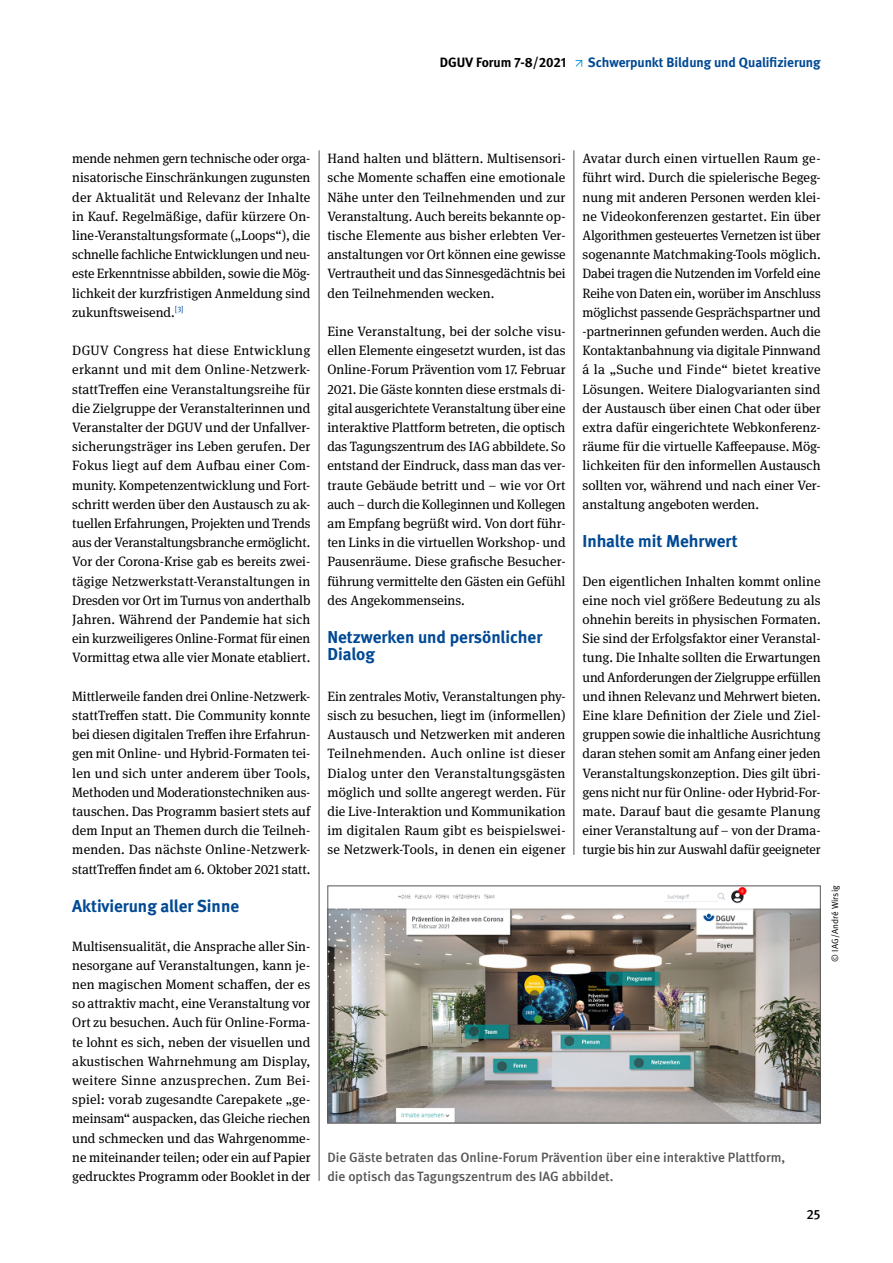
<style>
.page{position:relative;width:893px;height:1263px;background:#fff}
.page>*{position:absolute;margin:0;border:0;box-sizing:border-box;transform-origin:0 0}
.t1{font:700 17.25px/16.5px "DGUV Meta";color:#004994}
.Fließtext_book_9pt{font:13.5px/19.2px "DGUV Meta Serif";color:#000;text-align:justify}
.Bildunterschrift{font:500 13.5px/19.2px "DGUV Meta";color:#575756}
.t2{font:700 13.5px "DGUV Meta";color:#004994}
.t3{font:700 13.5px "DGUV Meta";color:#000}
.t4{font:500 13.5px "DGUV Meta";color:#000}
.t5{font:9px "DGUV Meta";letter-spacing:.01em;color:#000}
</style>
<div class="page">
<svg style="left:575px;top:60px;width:7px;height:7px"></svg>
<img style="left:329px;top:887px;width:490px;height:234px">
<div style="left:327px;top:885px;width:494px;height:238px;border:1px solid #575756"></div>
<hr style="left:319px;top:150px;width:1px;height:1031px;background:#575756">
<hr style="left:574px;top:150px;width:1px;height:705px;background:#575756">
<p class="t3" style="left:440px;top:54px;width:128px">DGUV Forum 7-8/2021</p>
<p class="t2" style="left:588px;top:54px;width:234px">Schwerpunkt Bildung und Qualifizierung</p>
<p class="Fließtext_book_9pt" style="left:72px;top:149px;width:240px">mende nehmen gern technische oder orga&shy;nisatorische Einschränkungen zugunsten der Aktualität und Relevanz der Inhalte in Kauf. Regelmäßige, dafür kürzere On&shy;line-Veranstaltungsformate („Loops“), die schnelle fachliche Entwicklungen und neu&shy;este Erkenntnisse abbilden, sowie die Mög&shy;lichkeit der kurzfristigen Anmeldung sind zukunftsweisend.<sup>[3]</sup></p>
<p class="Fließtext_book_9pt" style="left:72px;top:341px;width:240px">DGUV Congress hat diese Entwicklung erkannt und mit dem Online-Netzwerk&shy;stattTreffen eine Veranstaltungsreihe für die Zielgruppe der Veranstalterinnen und Veranstalter der DGUV und der Unfallver&shy;sicherungsträger ins Leben gerufen. Der Fokus liegt auf dem Aufbau einer Com&shy;munity. Kompetenzentwicklung und Fort&shy;schritt werden über den Austausch zu ak&shy;tuellen Erfahrungen, Projekten und Trends aus der Veranstaltungsbranche ermöglicht.<br>Vor der Corona-Krise gab es bereits zwei&shy;tägige Netzwerkstatt-Veranstaltungen in Dresden vor Ort im Turnus von anderthalb Jahren. Während der Pandemie hat sich ein kurzweiligeres Online-Format für einen Vormittag etwa alle vier Monate etabliert.</p>
<p class="Fließtext_book_9pt" style="left:72px;top:687px;width:240px">Mittlerweile fanden drei Online-Netzwerk&shy;stattTreffen statt. Die Community konnte bei diesen digitalen Treffen ihre Erfahrun&shy;gen mit Online- und Hybrid-Formaten tei&shy;len und sich unter anderem über Tools, Methoden und Moderationstechniken aus&shy;tauschen. Das Programm basiert stets auf dem Input an Themen durch die Teilneh&shy;menden. Das nächste Online-Netzwerk&shy;stattTreffen findet am 6. Oktober 2021 statt.</p>
<h4 class="t1" style="left:72px;top:898px;width:168px">Aktivierung aller Sinne</h4>
<p class="Fließtext_book_9pt" style="left:72px;top:936px;width:240px">Multisensualität, die Ansprache aller Sin&shy;nesorgane auf Veranstaltungen, kann je&shy;nen magischen Moment schaffen, der es so attraktiv macht, eine Veranstaltung vor Ort zu besuchen. Auch für Online-Forma&shy;te lohnt es sich, neben der visuellen und akustischen Wahrnehmung am Display, weitere Sinne anzusprechen. Zum Bei&shy;spiel: vorab zugesandte Carepakete „ge&shy;meinsam“ auspacken, das Gleiche riechen und schmecken und das Wahrgenomme&shy;ne miteinander teilen; oder ein auf Papier gedrucktes Programm oder Booklet in der</p>
<p class="Fließtext_book_9pt" style="left:327px;top:149px;width:240px">Hand halten und blättern. Multisensori&shy;sche Momente schaffen eine emotionale Nähe unter den Teilnehmenden und zur Veranstaltung. Auch bereits bekannte op&shy;tische Elemente aus bisher erlebten Ver&shy;anstaltungen vor Ort können eine gewisse Vertrautheit und das Sinnesgedächtnis bei den Teilnehmenden wecken.</p>
<p class="Fließtext_book_9pt" style="left:327px;top:322px;width:240px">Eine Veranstaltung, bei der solche visu&shy;ellen Elemente eingesetzt wurden, ist das Online-Forum Prävention vom 17. Februar 2021. Die Gäste konnten diese erstmals di&shy;gital ausgerichtete Veranstaltung über eine interaktive Plattform betreten, die optisch das Tagungszentrum des IAG abbildete. So entstand der Eindruck, dass man das ver&shy;traute Gebäude betritt und – wie vor Ort auch – durch die Kolleginnen und Kollegen am Empfang begrüßt wird. Von dort führ&shy;ten Links in die virtuellen Workshop- und Pausenräume. Diese grafische Besucher&shy;führung vermittelte den Gästen ein Gefühl des Angekommenseins.</p>
<h4 class="t1" style="left:327px;top:629px;width:216px">Netzwerken und persönlicher<br>Dialog</h4>
<p class="Fließtext_book_9pt" style="left:327px;top:687px;width:240px">Ein zentrales Motiv, Veranstaltungen phy&shy;sisch zu besuchen, liegt im (informellen)<br>Austausch und Netzwerken mit anderen Teilnehmenden. Auch online ist dieser Dialog unter den Veranstaltungsgästen möglich und sollte angeregt werden. Für die Live-Interaktion und Kommunikation im digitalen Raum gibt es beispielswei&shy;se Netzwerk-Tools, in denen ein eigener</p>
<p class="Fließtext_book_9pt" style="left:583px;top:149px;width:240px">Avatar durch einen virtuellen Raum ge&shy;führt wird. Durch die spielerische Begeg&shy;nung mit anderen Personen werden klei&shy;ne Videokonferenzen gestartet. Ein über Algorithmen gesteuertes Vernetzen ist über sogenannte Matchmaking-Tools möglich.<br>Dabei tragen die Nutzenden im Vorfeld eine Reihe von Daten ein, worüber im Anschluss möglichst passende Gesprächspartner und -partnerinnen gefunden werden. Auch die Kontaktanbahnung via digitale Pinnwand á la „Suche und Finde“ bietet kreative Lösungen. Weitere Dialogvarianten sind der Austausch über einen Chat oder über extra dafür eingerichtete Webkonferenz&shy;räume für die virtuelle Kaffeepause. Mög&shy;lichkeiten für den informellen Austausch sollten vor, während und nach einer Ver&shy;anstaltung angeboten werden.</p>
<h4 class="t1" style="left:583px;top:533px;width:157px">Inhalte mit Mehrwert</h4>
<p class="Fließtext_book_9pt" style="left:583px;top:572px;width:240px">Den eigentlichen Inhalten kommt online eine noch viel größere Bedeutung zu als ohnehin bereits in physischen Formaten.<br>Sie sind der Erfolgsfaktor einer Veranstal&shy;tung. Die Inhalte sollten die Erwartungen und Anforderungen der Zielgruppe erfüllen und ihnen Relevanz und Mehrwert bieten.<br>Eine klare Definition der Ziele und Ziel&shy;gruppen sowie die inhaltliche Ausrichtung daran stehen somit am Anfang einer jeden Veranstaltungskonzeption. Dies gilt übri&shy;gens nicht nur für Online- oder Hybrid-For&shy;mate. Darauf baut die gesamte Planung einer Veranstaltung auf – von der Drama&shy;turgie bis hin zur Auswahl dafür geeigneter</p>
<p class="t5" style="left:830px;top:961px;width:78px;rotate:-90deg">© IAG/André Wirsig</p>
<p class="Bildunterschrift" style="left:327px;top:1148px;width:459px">Die Gäste betraten das Online-Forum Prävention über eine interaktive Plattform, die optisch das Tagungszentrum des IAG abbildet.</p>
<p class="t4" style="left:806px;top:1207px;width:16px">25</p>
</div>
